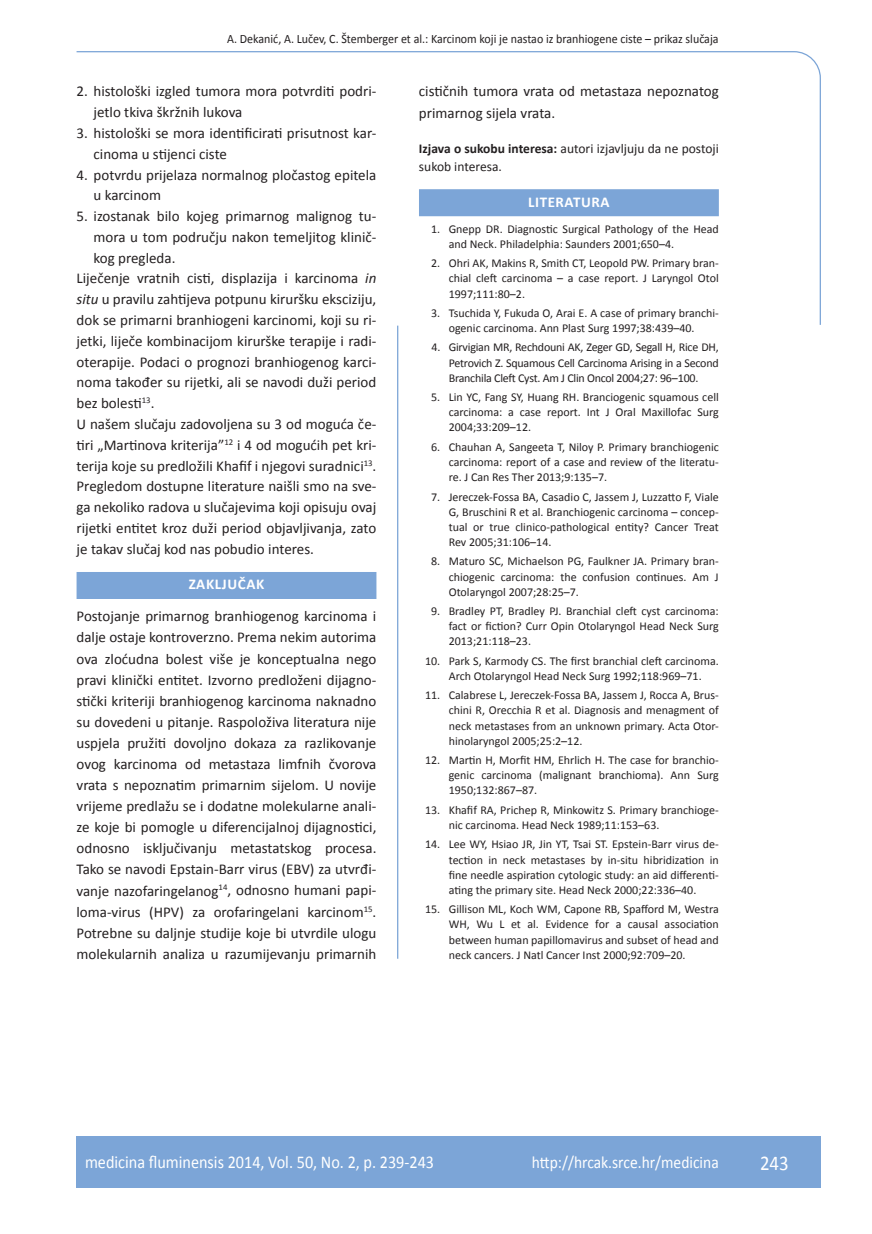
<style>
.page{position:relative;width:872px;height:1234px;background:#fff}
.page>*{position:absolute;margin:0;border:0;box-sizing:border-box;transform-origin:0 0}
.t1{font:21px "Calibri";color:#fff;scale:.9 1}
.t2{font:18px "Calibri";color:#fff;scale:.9 1}
.t3{font:17.25px "Calibri";color:#fff;scale:.9 1}
.t4{font:15px/21px "Calibri";color:#231f20}
.t5{font:700 15px "Calibri";letter-spacing:.04em;color:#fff}
.t6{font:13.5px/18.1px "Calibri";color:#231f20}
.t7{font:12.75px "Calibri";color:#231f20;scale:.94 1}
.t8{font:12px/15.1px "Calibri";color:#231f20;text-align:justify}
.s1{font-style:italic}
.s2{font-weight:700}
</style>
<div class="page">
<svg style="left:76px;top:51px;width:745px;height:275px"></svg>
<hr style="left:397px;top:325px;width:1px;height:633px;background:#7ca5d7">
<div style="left:77px;top:1135px;width:744px;height:51px;background:#7ca5d7"></div>
<div style="left:77px;top:572px;width:299px;height:27px;background:#7ca5d7"></div>
<div style="left:419px;top:189px;width:300px;height:27px;background:#7ca5d7"></div>
<p class="t7" style="left:227px;top:30px;width:524px">A. Dekanić, A. Lučev, C. Štemberger et al.: Karcinom koji je nastao iz branhiogene ciste – prikaz slučaja</p>
<p class="t4" style="left:94px;top:80px;width:284px;text-indent:-17px">2. histološki izgled tumora mora potvrditi podri&shy;jetlo tkiva škržnih lukova</p>
<p class="t4" style="left:94px;top:122px;width:284px;text-indent:-17px">3. histološki se mora identificirati prisutnost kar&shy;cinoma u stijenci ciste</p>
<p class="t4" style="left:94px;top:163px;width:284px;text-indent:-17px">4. potvrdu prijelaza normalnog pločastog epitela u karcinom</p>
<p class="t4" style="left:77px;top:205px;width:301px">5. izostanak bilo kojeg primarnog malignog tu-</p>
<p class="t4" style="left:94px;top:226px;width:284px">mora u tom području nakon temeljitog klinič-</p>
<p class="t4" style="left:94px;top:246px;width:83px">kog pregleda.</p>
<p class="t4" style="left:77px;top:267px;width:301px">Liječenje vratnih cisti, displazija i karcinoma <span class="s1">in</span></p>
<p class="t4" style="left:77px;top:288px;width:301px"><span class="s1">situ</span> u pravilu zahtijeva potpunu kiruršku eksciziju,</p>
<p class="t4" style="left:77px;top:309px;width:301px">dok se primarni branhiogeni karcinomi, koji su ri-</p>
<p class="t4" style="left:77px;top:329px;width:301px">jetki, liječe kombinacijom kirurške terapije i radi-</p>
<p class="t4" style="left:77px;top:350px;width:301px">oterapije. Podaci o prognozi branhiogenog karci-</p>
<p class="t4" style="left:77px;top:371px;width:301px">noma također su rijetki, ali se navodi duži period</p>
<p class="t4" style="left:77px;top:392px;width:79px">bez bolesti<sup>13</sup>.</p>
<p class="t4" style="left:77px;top:412px;width:301px">U našem slučaju zadovoljena su 3 od moguća če-</p>
<p class="t4" style="left:77px;top:433px;width:301px">tiri „Martinova kriterija”<sup>12</sup> i 4 od mogućih pet kri-</p>
<p class="t4" style="left:77px;top:454px;width:301px">terija koje su predložili Khafif i njegovi suradnici<sup>13</sup>.</p>
<p class="t4" style="left:77px;top:475px;width:301px">Pregledom dostupne literature naišli smo na sve-</p>
<p class="t4" style="left:77px;top:496px;width:301px">ga nekoliko radova u slučajevima koji opisuju ovaj</p>
<p class="t4" style="left:77px;top:516px;width:301px">rijetki entitet kroz duži period objavljivanja, zato</p>
<p class="t4" style="left:77px;top:537px;width:239px">je takav slučaj kod nas pobudio interes.</p>
<p class="t5" style="left:189px;top:575px;width:77px">ZAKLJUČAK</p>
<p class="t4" style="left:77px;top:605px;width:301px;text-align:justify">Postojanje primarnog branhiogenog karcinoma i dalje ostaje kontroverzno. Prema nekim autorima ova zloćudna bolest više je konceptualna nego pravi klinički entitet. Izvorno predloženi dijagno&shy;stički kriteriji branhiogenog karcinoma naknadno su dovedeni u pitanje. Raspoloživa literatura nije uspjela pružiti dovoljno dokaza za razlikovanje ovog karcinoma od metastaza limfnih čvorova vrata s nepoznatim primarnim sijelom. U novije vrijeme predlažu se i dodatne molekularne anali&shy;ze koje bi pomogle u diferencijalnoj dijagnostici, odnosno isključivanju metastatskog procesa.<br>Tako se navodi Epstain-Barr virus (EBV) za utvrđi&shy;vanje nazofaringelanog<sup>14</sup>, odnosno humani papi&shy;loma-virus (HPV) za orofaringelani karcinom<sup>15</sup>.<br>Potrebne su daljnje studije koje bi utvrdile ulogu molekularnih analiza u razumijevanju primarnih</p>
<p class="t4" style="left:419px;top:80px;width:301px">cističnih tumora vrata od metastaza nepoznatog primarnog sijela vrata.</p>
<p class="t6" style="left:419px;top:138px;width:301px"><span class="s2">Izjava o sukobu interesa:</span> autori izjavljuju da ne postoji sukob interesa.</p>
<p class="t5" style="left:528px;top:192px;width:83px">LITERATURA</p>
<p class="t8" style="left:449px;top:220px;width:272px;text-indent:-18px">1. Gnepp DR. Diagnostic Surgical Pathology of the Head and Neck. Philadelphia: Saunders 2001;650–4.</p>
<p class="t8" style="left:449px;top:255px;width:271px;text-indent:-18px">2. Ohri AK, Makins R, Smith CT, Leopold PW. Primary bran&shy;chial cleft carcinoma – a case report. J Laryngol Otol 1997;111:80–2.</p>
<p class="t8" style="left:431px;top:305px;width:289px;text-align:center">3. Tsuchida Y, Fukuda O, Arai E. A case of primary branchi&shy;ogenic carcinoma. Ann Plast Surg 1997;38:439–40.</p>
<p class="t8" style="left:449px;top:339px;width:271px;text-indent:-17px">4. Girvigian MR, Rechdouni AK, Zeger GD, Segall H, Rice DH, Petrovich Z. Squamous Cell Carcinoma Arising in a Second Branchila Cleft Cyst. Am J Clin Oncol 2004;27: 96–100.</p>
<p class="t8" style="left:449px;top:389px;width:271px;text-indent:-18px">5. Lin YC, Fang SY, Huang RH. Branciogenic squamous cell carcinoma: a case report. Int J Oral Maxillofac Surg 2004;33:209–12.</p>
<p class="t8" style="left:449px;top:438px;width:271px;text-indent:-18px">6. Chauhan A, Sangeeta T, Niloy P. Primary branchiogenic carcinoma: report of a case and review of the literatu&shy;re. J Can Res Ther 2013;9:135–7.</p>
<p class="t8" style="left:449px;top:488px;width:271px;text-indent:-18px">7. Jereczek-Fossa BA, Casadio C, Jassem J, Luzzatto F, Viale G, Bruschini R et al. Branchiogenic carcinoma – concep&shy;tual or true clinico-pathological entity? Cancer Treat Rev 2005;31:106–14.</p>
<p class="t8" style="left:449px;top:553px;width:271px;text-indent:-18px">8. Maturo SC, Michaelson PG, Faulkner JA. Primary bran&shy;chiogenic carcinoma: the confusion continues. Am J Otolaryngol 2007;28:25–7.</p>
<p class="t8" style="left:449px;top:602px;width:271px;text-indent:-18px">9. Bradley PT, Bradley PJ. Branchial cleft cyst carcinoma: fact or fiction? Curr Opin Otolaryngol Head Neck Surg 2013;21:118–23.</p>
<p class="t8" style="left:425px;top:652px;width:295px;text-align:center">10. Park S, Karmody CS. The first branchial cleft carcinoma.<br>Arch Otolaryngol Head Neck Surg 1992;118:969–71.</p>
<p class="t8" style="left:449px;top:687px;width:271px;text-indent:-24px">11. Calabrese L, Jereczek-Fossa BA, Jassem J, Rocca A, Brus&shy;chini R, Orecchia R et al. Diagnosis and menagment of neck metastases from an unknown primary. Acta Otor&shy;hinolaryngol 2005;25:2–12.</p>
<p class="t8" style="left:449px;top:751px;width:271px;text-indent:-24px">12. Martin H, Morfit HM, Ehrlich H. The case for branchio&shy;genic carcinoma (malignant branchioma). Ann Surg 1950;132:867–87.</p>
<p class="t8" style="left:449px;top:801px;width:271px;text-indent:-24px">13. Khafif RA, Prichep R, Minkowitz S. Primary branchioge&shy;nic carcinoma. Head Neck 1989;11:153–63.</p>
<p class="t8" style="left:449px;top:836px;width:272px;text-indent:-24px">14. Lee WY, Hsiao JR, Jin YT, Tsai ST. Epstein-Barr virus de&shy;tection in neck metastases by in-situ hibridization in fine needle aspiration cytologic study: an aid differenti&shy;ating the primary site. Head Neck 2000;22:336–40.</p>
<p class="t8" style="left:449px;top:900px;width:271px;text-indent:-24px">15. Gillison ML, Koch WM, Capone RB, Spafford M, Westra WH, Wu L et al. Evidence for a causal association between human papillomavirus and subset of head and neck cancers. J Natl Cancer Inst 2000;92:709–20.</p>
<h2 class="t2" style="left:85px;top:1150px;width:389px">medicina fluminensis 2014, Vol. 50, No. 2, p. 239-243</h2>
<h3 class="t3" style="left:532px;top:1151px;width:209px">http://hrcak.srce.hr/medicina</h3>
<h1 class="t1" style="left:760px;top:1149px;width:33px">243</h1>
</div>
